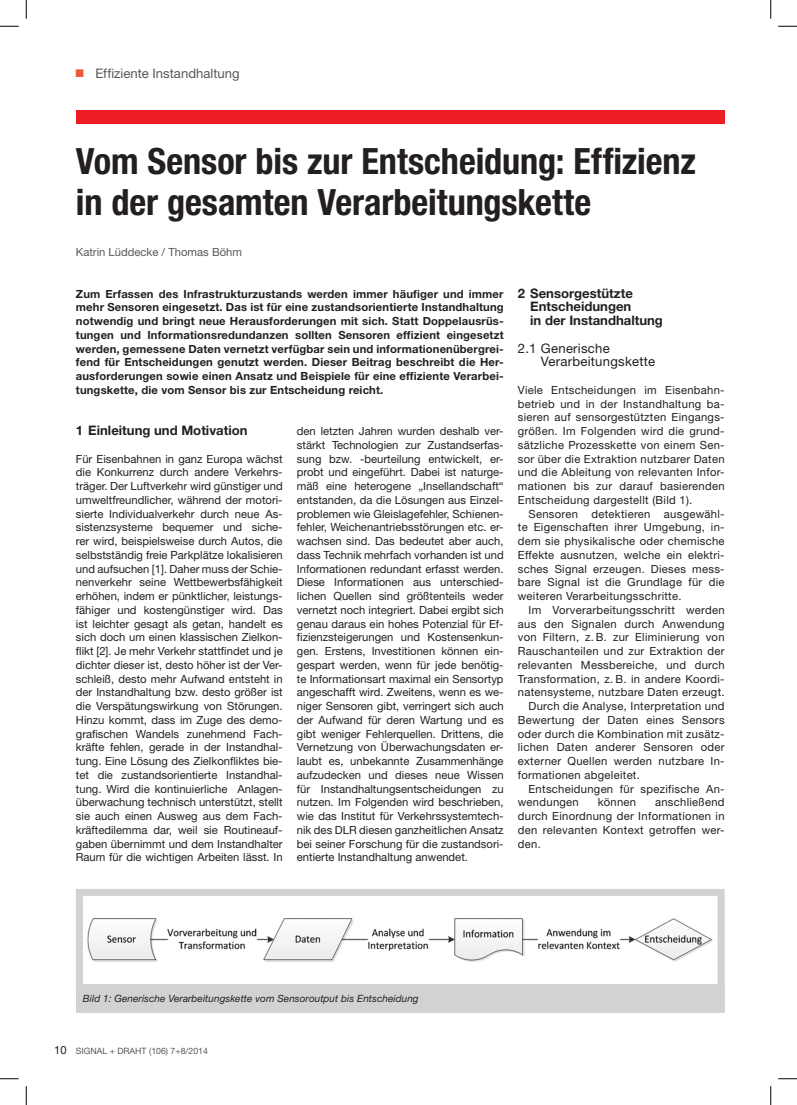
<style>
.page{position:relative;width:797px;height:1105px;background:#fff}
.page>*{position:absolute;margin:0;border:0;box-sizing:border-box;transform-origin:0 0}
._001_S_D_Überschrift{font:700 condensed 36.25px/41.2px "Helvetica Neue LT Std";color:#231f20}
._002_S_D_Unterübersc{font:700 13.12px/13.8px "Helvetica Neue LT Std";color:#231f20}
._002_S_D_Unterübersc-2{font:13.12px/13.8px "Helvetica Neue LT Std";letter-spacing:.02em;color:#231f20}
.t1{font:13.12px "Helvetica Neue LT Std";color:#57585a}
._001_S_D_Grundtext_o{font:11.25px/13.8px "Helvetica Neue LT Std";color:#231f20;text-align:justify}
._001_S_D_Grundtext{font:11.25px/13.8px "Helvetica Neue LT Std";letter-spacing:.025em;color:#231f20;text-align:justify}
._001_S_D_Vorspann{font:700 11.25px/13.8px "Helvetica Neue LT Std";letter-spacing:.015em;color:#231f20;text-align:justify}
._002_S_D_Autor{font:11.25px "Helvetica Neue LT Std";color:#57585a}
._002_S_D_Bilduntersc{font:italic 10px "Helvetica Neue LT Std";letter-spacing:.005em;color:#231f20}
.t2{font:8.75px "Helvetica Neue LT Std";color:#57585a}
.s1{color:#f0593e}
.s2{font-size:11.25px;color:#231f20}
</style>
<div class="page">
<div style="left:76px;top:110px;width:648px;height:14px;background:#ee1d23"></div>
<svg style="left:76px;top:889px;width:649px;height:106px"></svg>
<div style="left:76px;top:984px;width:648px;height:29px;background:#d1d2d4"></div>
<svg style="left:0;top:25px;width:19px;height:2px"></svg>
<svg style="left:778px;top:25px;width:19px;height:2px"></svg>
<svg style="left:0;top:1078px;width:19px;height:1px"></svg>
<svg style="left:778px;top:1078px;width:19px;height:1px"></svg>
<svg style="left:25px;top:0;width:2px;height:19px"></svg>
<svg style="left:25px;top:1086px;width:2px;height:19px"></svg>
<svg style="left:770px;top:0;width:1px;height:19px"></svg>
<svg style="left:770px;top:1086px;width:1px;height:19px"></svg>
<p class="t1" style="left:75px;top:65px;width:166px"><span class="s1">■</span> Effiziente Instandhaltung</p>
<p class="_001_S_D_Überschrift" style="left:76px;top:140px;width:621px">Vom Sensor bis zur Entscheidung: Effizienz in der gesamten Verarbeitungskette</p>
<p class="_002_S_D_Autor" style="left:76px;top:246px;width:168px">Katrin Lüddecke / Thomas Böhm</p>
<p class="_001_S_D_Vorspann" style="left:76px;top:286px;width:429px">Zum Erfassen des Infrastrukturzustands werden immer häufiger und immer mehr Sensoren eingesetzt. Das ist für eine zustandsorientierte Instandhaltung notwendig und bringt neue Herausforderungen mit sich. Statt Doppelausrüs&shy;tungen und Informationsredundanzen sollten Sensoren effizient eingesetzt werden, gemessene Daten vernetzt verfügbar sein und informationenübergrei&shy;fend für Entscheidungen genutzt werden. Dieser Beitrag beschreibt die Her&shy;ausforderungen sowie einen Ansatz und Beispiele für eine effiziente Verarbei&shy;tungskette, die vom Sensor bis zur Entscheidung reicht.</p>
<p class="_002_S_D_Unterübersc" style="left:76px;top:423px;width:173px">1 Einleitung und Motivation</p>
<p class="_001_S_D_Grundtext_o" style="left:76px;top:452px;width:208px">Für Eisenbahnen in ganz Europa wächst die Konkurrenz durch andere Verkehrs&shy;träger. Der Luftverkehr wird günstiger und umweltfreundlicher, während der motori&shy;sierte Individualverkehr durch neue As&shy;sistenzsysteme bequemer und siche&shy;rer wird, beispielsweise durch Autos, die selbstständig freie Parkplätze lokalisieren und aufsuchen [1]. Daher muss der Schie&shy;nenverkehr seine Wettbewerbsfähigkeit erhöhen, indem er pünktlicher, leistungs&shy;fähiger und kostengünstiger wird. Das ist leichter gesagt als getan, handelt es sich doch um einen klassischen Zielkon&shy;flikt [2]. Je mehr Verkehr stattfindet und je dichter dieser ist, desto höher ist der Ver&shy;schleiß, desto mehr Aufwand entsteht in der Instandhaltung bzw. desto größer ist die Verspätungswirkung von Störungen.<br>Hinzu kommt, dass im Zuge des demo&shy;grafischen Wandels zunehmend Fach&shy;kräfte fehlen, gerade in der Instandhal&shy;tung. Eine Lösung des Zielkonfliktes bie&shy;tet die zustandsorientierte Instandhal&shy;tung. Wird die kontinuierliche Anlagen&shy;überwachung technisch unterstützt, stellt sie auch einen Ausweg aus dem Fach&shy;kräftedilemma dar, weil sie Routineauf&shy;gaben übernimmt und dem Instandhalter Raum für die wichtigen Arbeiten lässt. In</p>
<p class="_002_S_D_Unterübersc" style="left:530px;top:286px;width:134px;text-indent:-12px">2 Sensorgestützte<br>Entscheidungen<br>in der Instandhaltung</p>
<p class="_002_S_D_Unterübersc-2" style="left:541px;top:341px;width:116px;text-indent:-23px">2.1 Generische<br>Verarbeitungskette</p>
<p class="_001_S_D_Grundtext_o" style="left:518px;top:383px;width:208px">Viele Entscheidungen im Eisenbahn&shy;betrieb und in der Instandhaltung ba&shy;sieren auf sensorgestützten Eingangs&shy;größen. Im Folgenden wird die grund&shy;sätzliche Prozesskette von einem Sen&shy;sor über die Extraktion nutzbarer Daten und die Ableitung von relevanten Infor&shy;mationen bis zur darauf basierenden Entscheidung dargestellt (Bild 1).</p>
<p class="_001_S_D_Grundtext" style="left:518px;top:507px;width:208px;text-indent:11px">Sensoren detektieren ausgewähl&shy;te Eigenschaften ihrer Umgebung, in&shy;dem sie physikalische oder chemische Effekte ausnutzen, welche ein elektri&shy;sches Signal erzeugen. Dieses mess&shy;bare Signal ist die Grundlage für die weiteren Verarbeitungsschritte.</p>
<p class="_001_S_D_Grundtext" style="left:518px;top:603px;width:208px;text-indent:11px">Im Vorverarbeitungsschritt werden aus den Signalen durch Anwendung von Filtern, z. B. zur Eliminierung von Rauschanteilen und zur Extraktion der relevanten Messbereiche, und durch Transformation, z. B. in andere Koordi&shy;natensysteme, nutzbare Daten erzeugt.</p>
<p class="_001_S_D_Grundtext" style="left:518px;top:699px;width:208px;text-indent:11px">Durch die Analyse, Interpretation und Bewertung der Daten eines Sensors oder durch die Kombination mit zusätz&shy;lichen Daten anderer Sensoren oder externer Quellen werden nutzbare In&shy;formationen abgeleitet.</p>
<p class="_001_S_D_Grundtext" style="left:518px;top:782px;width:208px;text-indent:11px">Entscheidungen für spezifische An&shy;wendungen</p>
<p class="_001_S_D_Grundtext_o" style="left:297px;top:424px;width:208px">den letzten Jahren wurden deshalb ver&shy;stärkt Technologien zur Zustandserfas&shy;sung bzw. -beurteilung entwickelt, er&shy;probt und eingeführt. Dabei ist naturge&shy;mäß eine heterogene „Insellandschaft“ entstanden, da die Lösungen aus Einzel&shy;problemen wie Gleislagefehler, Schienen&shy;fehler, Weichenantriebsstörungen etc. er&shy;wachsen sind. Das bedeutet aber auch, dass Technik mehrfach vorhanden ist und Informationen redundant erfasst werden.<br>Diese Informationen aus unterschied&shy;lichen Quellen sind größtenteils weder vernetzt noch integriert. Dabei ergibt sich genau daraus ein hohes Potenzial für Ef&shy;fizienzsteigerungen und Kostensenkun&shy;gen. Erstens, Investitionen können ein&shy;gespart werden, wenn für jede benötig&shy;te Informationsart maximal ein Sensortyp angeschafft wird. Zweitens, wenn es we&shy;niger Sensoren gibt, verringert sich auch der Aufwand für deren Wartung und es gibt weniger Fehlerquellen. Drittens, die Vernetzung von Überwachungsdaten er&shy;laubt es, unbekannte Zusammenhänge aufzudecken und dieses neue Wissen für Instandhaltungsentscheidungen zu nutzen. Im Folgenden wird beschrieben, wie das Institut für Verkehrssystemtech&shy;nik des DLR diesen ganzheitlichen Ansatz bei seiner Forschung für die zustandsori&shy;entierte Instandhaltung anwendet.</p>
<p class="_001_S_D_Grundtext" style="left:518px;top:795px;width:208px;text-indent:137px">anschließend durch Einordnung der Informationen in den relevanten Kontext getroffen wer&shy;den.</p>
<p class="_001_S_D_Grundtext" style="left:597px;top:795px;width:40px">können</p>
<p class="_002_S_D_Bilduntersc" style="left:83px;top:992px;width:337px">Bild 1: Generische Verarbeitungskette vom Sensoroutput bis Entscheidung</p>
<p class="t2" style="left:54px;top:1045px;width:155px"><span class="s2">10</span> SIGNAL + DRAHT (106) 7+8/2014</p>
</div>
